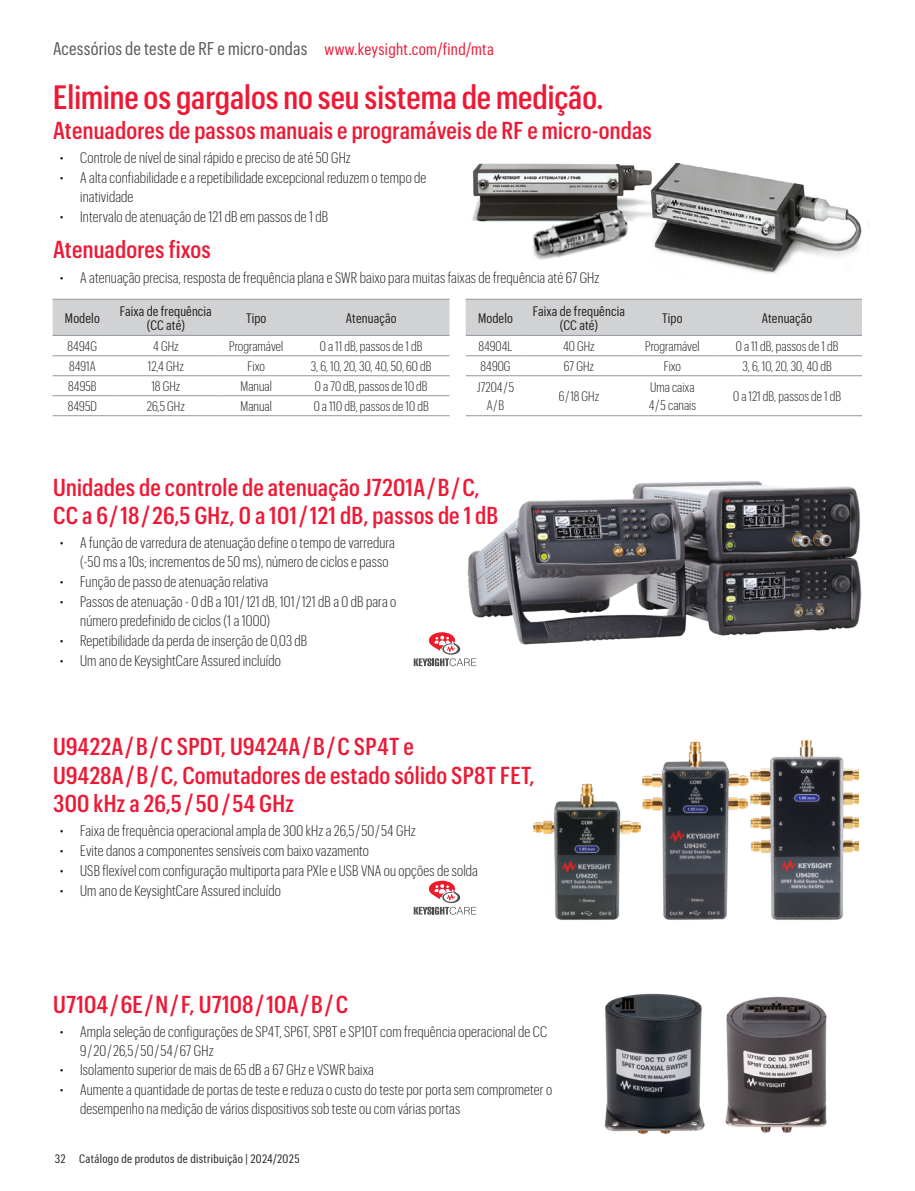
<style>
.page{position:relative;width:915px;height:1191px;background:#fff}
.page>*{position:absolute;margin:0;border:0;box-sizing:border-box;transform-origin:0 0}
.KS_-_Header_1_18_20{font:500 33px "Graphik Cond";color:#ed1a36}
.KS_-_Header_1_15_17{font:500 24px/28.5px "Graphik Cond";letter-spacing:.01em;color:#ed1a36}
.KS_-_Page_Header{font:18px "Graphik Cond";letter-spacing:.01em;color:#57585a}
.t1{font:300 15px/18.8px "Graphik Cond";letter-spacing:.01em;color:#231f20}
.KS_-_Table_Text{font:300 13.5px/18px "Graphik Cond";letter-spacing:.005em;color:#231f20;text-align:center}
.KS_-_Table_Header{font:13.5px/13.5px "Graphik Cond";letter-spacing:.01em;color:#231f20;text-align:center}
.t2{font:12px "Graphik Cond";letter-spacing:.03em;color:#231f20}
.s1{font-size:16.5px;color:#ed1a36}
</style>
<div class="page">
<img style="left:725px;top:996px;width:102px;height:137px">
<img style="left:604px;top:993px;width:101px;height:141px">
<div style="left:53px;top:300px;width:396px;height:35px;background:#d1d2d4"></div>
<hr style="left:53px;top:299px;width:59px;height:1px;background:#939598">
<hr style="left:53px;top:335px;width:59px;height:1px;background:#939598">
<hr style="left:112px;top:299px;width:107px;height:1px;background:#939598">
<hr style="left:219px;top:299px;width:74px;height:1px;background:#939598">
<hr style="left:112px;top:335px;width:107px;height:1px;background:#939598">
<hr style="left:219px;top:335px;width:74px;height:1px;background:#939598">
<hr style="left:293px;top:299px;width:156px;height:1px;background:#939598">
<hr style="left:293px;top:335px;width:156px;height:1px;background:#939598">
<hr style="left:53px;top:355px;width:59px;height:1px;background:#939598">
<hr style="left:53px;top:375px;width:59px;height:1px;background:#939598">
<hr style="left:53px;top:395px;width:59px;height:1px;background:#939598">
<hr style="left:53px;top:415px;width:59px;height:1px;background:#939598">
<hr style="left:112px;top:355px;width:107px;height:1px;background:#939598">
<hr style="left:219px;top:355px;width:74px;height:1px;background:#939598">
<hr style="left:112px;top:375px;width:107px;height:1px;background:#939598">
<hr style="left:219px;top:375px;width:74px;height:1px;background:#939598">
<hr style="left:112px;top:395px;width:107px;height:1px;background:#939598">
<hr style="left:219px;top:395px;width:74px;height:1px;background:#939598">
<hr style="left:112px;top:415px;width:107px;height:1px;background:#939598">
<hr style="left:219px;top:415px;width:74px;height:1px;background:#939598">
<hr style="left:293px;top:355px;width:156px;height:1px;background:#939598">
<hr style="left:293px;top:375px;width:156px;height:1px;background:#939598">
<hr style="left:293px;top:395px;width:156px;height:1px;background:#939598">
<hr style="left:293px;top:415px;width:156px;height:1px;background:#939598">
<div style="left:465px;top:300px;width:396px;height:35px;background:#d1d2d4"></div>
<hr style="left:465px;top:299px;width:60px;height:1px;background:#939598">
<hr style="left:465px;top:335px;width:60px;height:1px;background:#939598">
<hr style="left:525px;top:299px;width:107px;height:1px;background:#939598">
<hr style="left:632px;top:299px;width:80px;height:1px;background:#939598">
<hr style="left:525px;top:335px;width:107px;height:1px;background:#939598">
<hr style="left:632px;top:335px;width:80px;height:1px;background:#939598">
<hr style="left:712px;top:299px;width:149px;height:1px;background:#939598">
<hr style="left:712px;top:335px;width:149px;height:1px;background:#939598">
<hr style="left:465px;top:355px;width:60px;height:1px;background:#939598">
<hr style="left:525px;top:355px;width:107px;height:1px;background:#939598">
<hr style="left:632px;top:355px;width:80px;height:1px;background:#939598">
<hr style="left:712px;top:355px;width:149px;height:1px;background:#939598">
<hr style="left:465px;top:375px;width:60px;height:1px;background:#939598">
<hr style="left:465px;top:415px;width:60px;height:1px;background:#939598">
<hr style="left:525px;top:375px;width:107px;height:1px;background:#939598">
<hr style="left:632px;top:375px;width:80px;height:1px;background:#939598">
<hr style="left:525px;top:415px;width:107px;height:1px;background:#939598">
<hr style="left:632px;top:415px;width:80px;height:1px;background:#939598">
<hr style="left:712px;top:375px;width:149px;height:1px;background:#939598">
<hr style="left:712px;top:415px;width:149px;height:1px;background:#939598">
<img style="left:472px;top:163px;width:169px;height:59px">
<img style="left:527px;top:192px;width:109px;height:68px">
<img style="left:641px;top:162px;width:221px;height:112px">
<img style="left:467px;top:481px;width:395px;height:164px">
<svg style="left:413px;top:632px;width:63px;height:34px"></svg>
<img style="left:533px;top:740px;width:324px;height:180px">
<svg style="left:413px;top:880px;width:63px;height:34px"></svg>
<p class="KS_-_Page_Header" style="left:53px;top:36px;width:442px">Acessórios de teste de RF e micro-ondas <span class="s1">www.keysight.com/find/mta</span></p>
<p class="KS_-_Header_1_18_20" style="left:53px;top:74px;width:552px">Elimine os gargalos no seu sistema de medição.</p>
<p class="KS_-_Header_1_15_17" style="left:53px;top:115px;width:600px">Atenuadores de passos manuais e programáveis de RF e micro-ondas</p>
<p class="t1" style="left:60px;top:148px;width:292px">• Controle de nível de sinal rápido e preciso de até 50 GHz</p>
<p class="t1" style="left:80px;top:168px;width:347px;text-indent:-20px">• A alta confiabilidade e a repetibilidade excepcional reduzem o tempo de inatividade</p>
<p class="t1" style="left:60px;top:206px;width:270px">• Intervalo de atenuação de 121 dB em passos de 1 dB</p>
<p class="KS_-_Header_1_15_17" style="left:53px;top:234px;width:159px">Atenuadores fixos</p>
<p class="t1" style="left:60px;top:267px;width:540px">• A atenuação precisa, resposta de frequência plana e SWR baixo para muitas faixas de frequência até 67 GHz</p>
<p class="KS_-_Table_Header" style="left:65px;top:310px;width:36px">Modelo</p>
<p class="KS_-_Table_Header" style="left:120px;top:303px;width:93px">Faixa de frequência (CC até)</p>
<p class="KS_-_Table_Header" style="left:246px;top:310px;width:22px">Tipo</p>
<p class="KS_-_Table_Header" style="left:346px;top:310px;width:52px">Atenuação</p>
<p class="KS_-_Table_Text" style="left:68px;top:336px;width:31px">8494G</p>
<p class="KS_-_Table_Text" style="left:153px;top:336px;width:27px">4 GHz</p>
<p class="KS_-_Table_Text" style="left:229px;top:336px;width:56px">Programável</p>
<p class="KS_-_Table_Text" style="left:320px;top:336px;width:104px">0 a 11 dB, passos de 1 dB</p>
<p class="KS_-_Table_Text" style="left:69px;top:356px;width:28px">8491A</p>
<p class="KS_-_Table_Text" style="left:148px;top:356px;width:37px">12,4 GHz</p>
<p class="KS_-_Table_Text" style="left:247px;top:356px;width:19px">Fixo</p>
<p class="KS_-_Table_Text" style="left:311px;top:356px;width:122px">3, 6, 10, 20, 30, 40, 50, 60 dB</p>
<p class="KS_-_Table_Text" style="left:68px;top:376px;width:30px">8495B</p>
<p class="KS_-_Table_Text" style="left:151px;top:376px;width:30px">18 GHz</p>
<p class="KS_-_Table_Text" style="left:240px;top:376px;width:33px">Manual</p>
<p class="KS_-_Table_Text" style="left:315px;top:376px;width:114px">0 a 70 dB, passos de 10 dB</p>
<p class="KS_-_Table_Text" style="left:68px;top:396px;width:30px">8495D</p>
<p class="KS_-_Table_Text" style="left:147px;top:396px;width:39px">26,5 GHz</p>
<p class="KS_-_Table_Text" style="left:240px;top:396px;width:33px">Manual</p>
<p class="KS_-_Table_Text" style="left:313px;top:396px;width:116px">0 a 110 dB, passos de 10 dB</p>
<p class="KS_-_Table_Header" style="left:478px;top:310px;width:36px">Modelo</p>
<p class="KS_-_Table_Header" style="left:532px;top:303px;width:93px">Faixa de frequência (CC até)</p>
<p class="KS_-_Table_Header" style="left:662px;top:310px;width:22px">Tipo</p>
<p class="KS_-_Table_Header" style="left:761px;top:310px;width:52px">Atenuação</p>
<p class="KS_-_Table_Text" style="left:478px;top:336px;width:35px">84904L</p>
<p class="KS_-_Table_Text" style="left:563px;top:336px;width:33px">40 GHz</p>
<p class="KS_-_Table_Text" style="left:645px;top:336px;width:56px">Programável</p>
<p class="KS_-_Table_Text" style="left:735px;top:336px;width:104px">0 a 11 dB, passos de 1 dB</p>
<p class="KS_-_Table_Text" style="left:480px;top:356px;width:31px">8490G</p>
<p class="KS_-_Table_Text" style="left:563px;top:356px;width:31px">67 GHz</p>
<p class="KS_-_Table_Text" style="left:663px;top:356px;width:19px">Fixo</p>
<p class="KS_-_Table_Text" style="left:742px;top:356px;width:91px">3, 6, 10, 20, 30, 40 dB</p>
<p class="KS_-_Table_Text" style="left:476px;top:377px;width:39px">J7204 / 5<br>A / B</p>
<p class="KS_-_Table_Text" style="left:558px;top:386px;width:42px">6 / 18 GHz</p>
<p class="KS_-_Table_Text" style="left:648px;top:377px;width:49px;text-align:left">Uma caixa<br>4 / 5 canais</p>
<p class="KS_-_Table_Text" style="left:732px;top:386px;width:109px">0 a 121 dB, passos de 1 dB</p>
<p class="KS_-_Header_1_15_17" style="left:53px;top:471px;width:446px">Unidades de controle de atenuação J7201A / B / C,<br>CC a 6 / 18 / 26,5 GHz, 0 a 101 / 121 dB, passos de 1 dB</p>
<p class="t1" style="left:80px;top:532px;width:316px;text-indent:-20px">• A função de varredura de atenuação define o tempo de varredura (-50 ms a 10s; incrementos de 50 ms), número de ciclos e passo</p>
<p class="t1" style="left:60px;top:571px;width:210px">• Função de passo de atenuação relativa</p>
<p class="t1" style="left:80px;top:591px;width:317px;text-indent:-20px">• Passos de atenuação - 0 dB a 101 / 121 dB, 101 / 121 dB a 0 dB para o número predefinido de ciclos (1 a 1000)</p>
<p class="t1" style="left:60px;top:630px;width:249px">• Repetibilidade da perda de inserção de 0,03 dB</p>
<p class="t1" style="left:60px;top:650px;width:222px">• Um ano de KeysightCare Assured incluído</p>
<p class="KS_-_Header_1_15_17" style="left:53px;top:731px;width:483px">U9422A / B / C SPDT, U9424A / B / C SP4T e<br>U9428A / B / C, Comutadores de estado sólido SP8T FET,<br>300 kHz a 26,5 / 50 / 54 GHz</p>
<p class="t1" style="left:60px;top:821px;width:357px">• Faixa de frequência operacional ampla de 300 kHz a 26,5 / 50 / 54 GHz</p>
<p class="t1" style="left:60px;top:840px;width:310px">• Evite danos a componentes sensíveis com baixo vazamento</p>
<p class="t1" style="left:60px;top:860px;width:419px">• USB flexível com configuração multiporta para PXIe e USB VNA ou opções de solda</p>
<p class="t1" style="left:60px;top:880px;width:222px">• Um ano de KeysightCare Assured incluído</p>
<p class="KS_-_Header_1_15_17" style="left:53px;top:988px;width:296px">U7104 / 6E / N / F, U7108 / 10A / B / C</p>
<p class="t1" style="left:80px;top:1021px;width:468px;text-indent:-20px">• Ampla seleção de configurações de SP4T, SP6T, SP8T e SP10T com frequência operacional de CC<br>9 / 20 / 26,5 / 50 / 54 / 67 GHz</p>
<p class="t1" style="left:60px;top:1059px;width:315px">• Isolamento superior de mais de 65 dB a 67 GHz e VSWR baixa</p>
<p class="t1" style="left:80px;top:1079px;width:473px;text-indent:-20px">• Aumente a quantidade de portas de teste e reduza o custo do teste por porta sem comprometer o desempenho na medição de vários dispositivos sob teste ou com várias portas</p>
<p class="t2" style="left:55px;top:1150px;width:246px">32 Catálogo de produtos de distribuição | 2024/2025</p>
</div>
